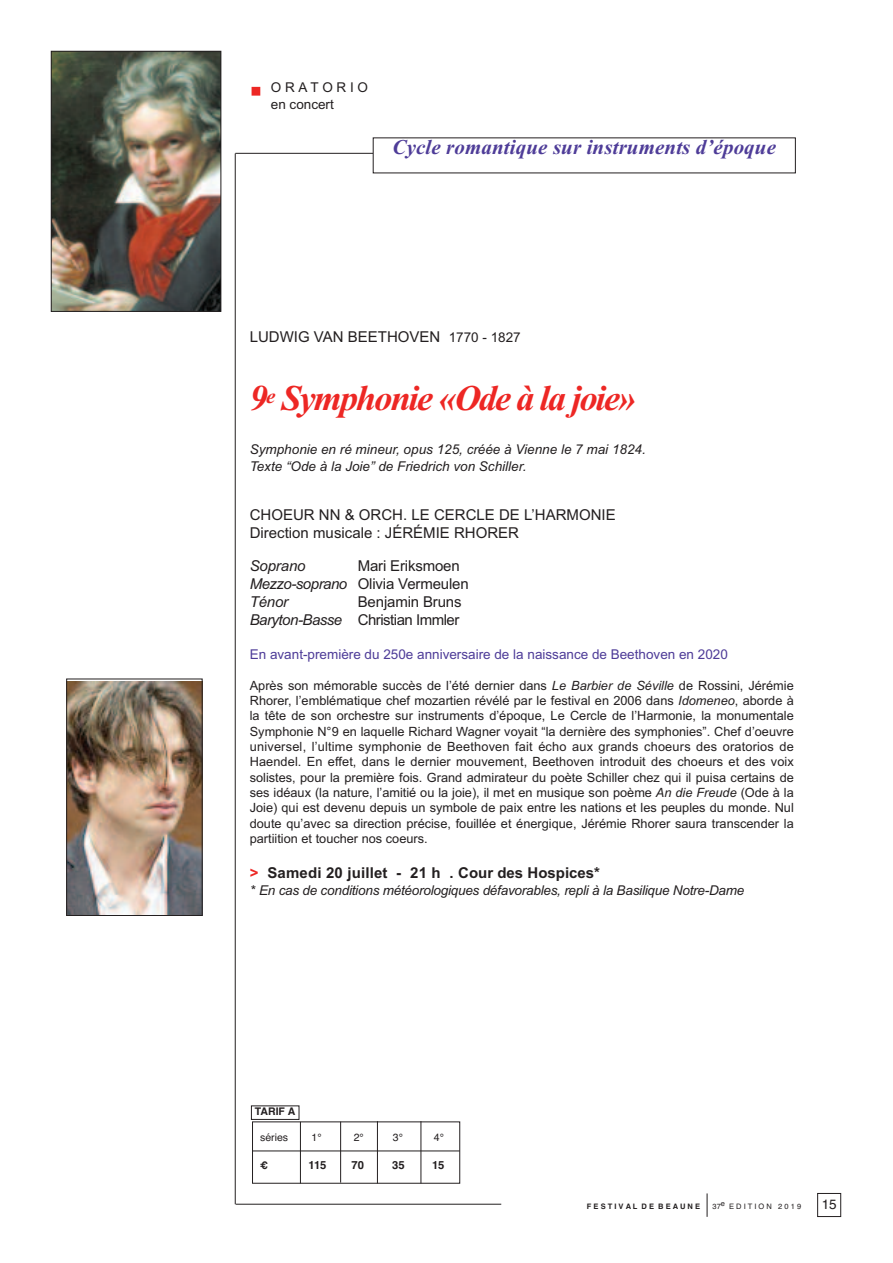
<style>
.page{position:relative;width:893px;height:1263px;background:#fff}
.page>*{position:absolute;margin:0;border:0;box-sizing:border-box;transform-origin:0 0}
.t1{font:italic 700 36px "Times New Roman";letter-spacing:-.05em;color:#ed2724}
.t2{font:italic 700 21px "Times New Roman";letter-spacing:.005em;color:#4e3c98}
.t3{font:15px/18px "Arial";color:#231f20}
.t4{font:15px/18px "Arial";letter-spacing:-.035em;color:#231f20;text-align:right}
.t5{font:700 15px "Arial";letter-spacing:.01em;color:#231f20}
.t6{font:italic 15px "Arial";letter-spacing:-.01em;color:#231f20}
.t7{font:italic 13.5px/16.2px "Arial";color:#231f20}
.t8{font:13.5px "Arial";color:#4e3c98}
.t9{font:13.5px/17px "Arial";letter-spacing:.11em;color:#231f20}
.t10{font:13.5px "Helvetica";color:#231f20}
.t11{font:12.75px/15.3px "Arial";color:#231f20;text-align:justify}
.t12{font:700 11.25px "Helvetica";color:#231f20}
.t13{font:10.5px "Helvetica";color:#231f20}
.t14{font:700 10.5px "Helvetica";color:#231f20}
.t15{font:700 7.5px "Helvetica";letter-spacing:.28em;color:#231f20}
.t16{font:7.5px "Helvetica";letter-spacing:.28em;color:#231f20}
.s1{font-size:13.5px}
.s2{font-style:italic}
.s3{color:#ed2724}
</style>
<div class="page">
<hr style="left:235px;top:153px;width:1px;height:1051px;background:#231f20">
<hr style="left:235px;top:153px;width:139px;height:1px;background:#231f20">
<hr style="left:236px;top:1204px;width:265px;height:1px;background:#231f20">
<div style="left:817px;top:1193px;width:24px;height:24px;border:1px solid #231f20"></div>
<div style="left:252px;top:88px;width:7px;height:7px;background:#ed2724"></div>
<div style="left:252px;top:87px;width:8px;height:8px;border:1px solid #ed2724"></div>
<hr style="left:252px;top:1150px;width:208px;height:1px;background:#231f20">
<hr style="left:300px;top:1122px;width:1px;height:61px;background:#231f20">
<hr style="left:377px;top:1121px;width:1px;height:62px;background:#231f20">
<hr style="left:421px;top:1121px;width:1px;height:62px;background:#231f20">
<hr style="left:340px;top:1122px;width:1px;height:60px;background:#231f20">
<div style="left:251px;top:1106px;width:48px;height:14px;border:1px solid #231f20"></div>
<img style="left:53px;top:53px;width:166px;height:257px">
<div style="left:51px;top:51px;width:170px;height:261px;border:1px solid #231f20"></div>
<img style="left:68px;top:681px;width:132px;height:233px">
<div style="left:66px;top:679px;width:136px;height:237px;border:1px solid #231f20"></div>
<svg style="left:707px;top:1193px;width:1px;height:24px"></svg>
<p class="t9" style="left:271px;top:79px;width:99px">ORATORIO en concert</p>
<h2 class="t2" style="left:393px;top:134px;width:385px">Cycle romantique sur instruments d’époque</h2>
<p class="t3" style="left:250px;top:328px;width:272px">LUDWIG VAN BEETHOVEN <span class="s1">1770 - 1827</span></p>
<h1 class="t1" style="left:250px;top:376px;width:388px">9<sup>e</sup> Symphonie «Ode à la joie»</h1>
<p class="t7" style="left:250px;top:442px;width:398px">Symphonie en ré mineur, opus 125, créée à Vienne le 7 mai 1824.<br>Texte “Ode à la Joie” de Friedrich von Schiller.</p>
<p class="t3" style="left:250px;top:506px;width:367px">CHOEUR NN &amp; ORCH. LE CERCLE DE L’HARMONIE<br>Direction musicale : JÉRÉMIE RHORER</p>
<p class="t6" style="left:250px;top:557px;width:57px">Soprano</p>
<p class="t3" style="left:250px;top:557px;width:220px;text-indent:108px">Mari Eriksmoen<br><span class="s2">Mezzo-soprano</span> Olivia Vermeulen<br><span class="s2">Ténor</span></p>
<p class="t4" style="left:250px;top:593px;width:213px">Benjamin Bruns<br><span class="s2">Baryton-Basse</span> Christian Immler</p>
<p class="t8" style="left:250px;top:646px;width:480px">En avant-première du 250e anniversaire de la naissance de Beethoven en 2020</p>
<p class="t11" style="left:250px;top:678px;width:546px">Après son mémorable succès de l’été dernier dans <span class="s2">Le Barbier de Séville</span> de Rossini, Jérémie Rhorer, l’emblématique chef mozartien révélé par le festival en 2006 dans <span class="s2">Idomeneo</span>, aborde à la tête de son orchestre sur instruments d’époque, Le Cercle de l’Harmonie, la monumentale Symphonie N°9 en laquelle Richard Wagner voyait “la dernière des symphonies”. Chef d’oeuvre universel, l’ultime symphonie de Beethoven fait écho aux grands choeurs des oratorios de Haendel. En effet, dans le dernier mouvement, Beethoven introduit des choeurs et des voix solistes, pour la première fois. Grand admirateur du poète Schiller chez qui il puisa certains de ses idéaux (la nature, l’amitié ou la joie), il met en musique son poème <span class="s2">An die Freude</span> (Ode à la Joie) qui est devenu depuis un symbole de paix entre les nations et les peuples du monde. Nul doute qu’avec sa direction précise, fouillée et énergique, Jérémie Rhorer saura transcender la partiition et toucher nos coeurs.</p>
<p class="t5" style="left:250px;top:864px;width:352px"><span class="s3">&gt;</span> Samedi 20 juillet - 21 h . Cour des Hospices*</p>
<p class="t7" style="left:250px;top:882px;width:496px">* En cas de conditions météorologiques défavorables, repli à la Basilique Notre-Dame</p>
<p class="t14" style="left:255px;top:1106px;width:42px">TARIF A</p>
<p class="t13" style="left:260px;top:1131px;width:30px">séries</p>
<p class="t13" style="left:312px;top:1131px;width:12px">1°</p>
<p class="t13" style="left:354px;top:1131px;width:12px">2°</p>
<p class="t13" style="left:393px;top:1131px;width:12px">3°</p>
<p class="t13" style="left:434px;top:1131px;width:12px">4°</p>
<p class="t14" style="left:260px;top:1159px;width:9px">€</p>
<p class="t12" style="left:308px;top:1159px;width:20px">115</p>
<p class="t12" style="left:352px;top:1159px;width:14px">70</p>
<p class="t12" style="left:392px;top:1159px;width:14px">35</p>
<p class="t12" style="left:432px;top:1159px;width:14px">15</p>
<p class="t15" style="left:587px;top:1202px;width:115px">FESTIVAL DE BEAUNE</p>
<p class="t16" style="left:712px;top:1202px;width:90px">37e EDITION 2019</p>
<p class="t10" style="left:822px;top:1196px;width:17px">15</p>
</div>
